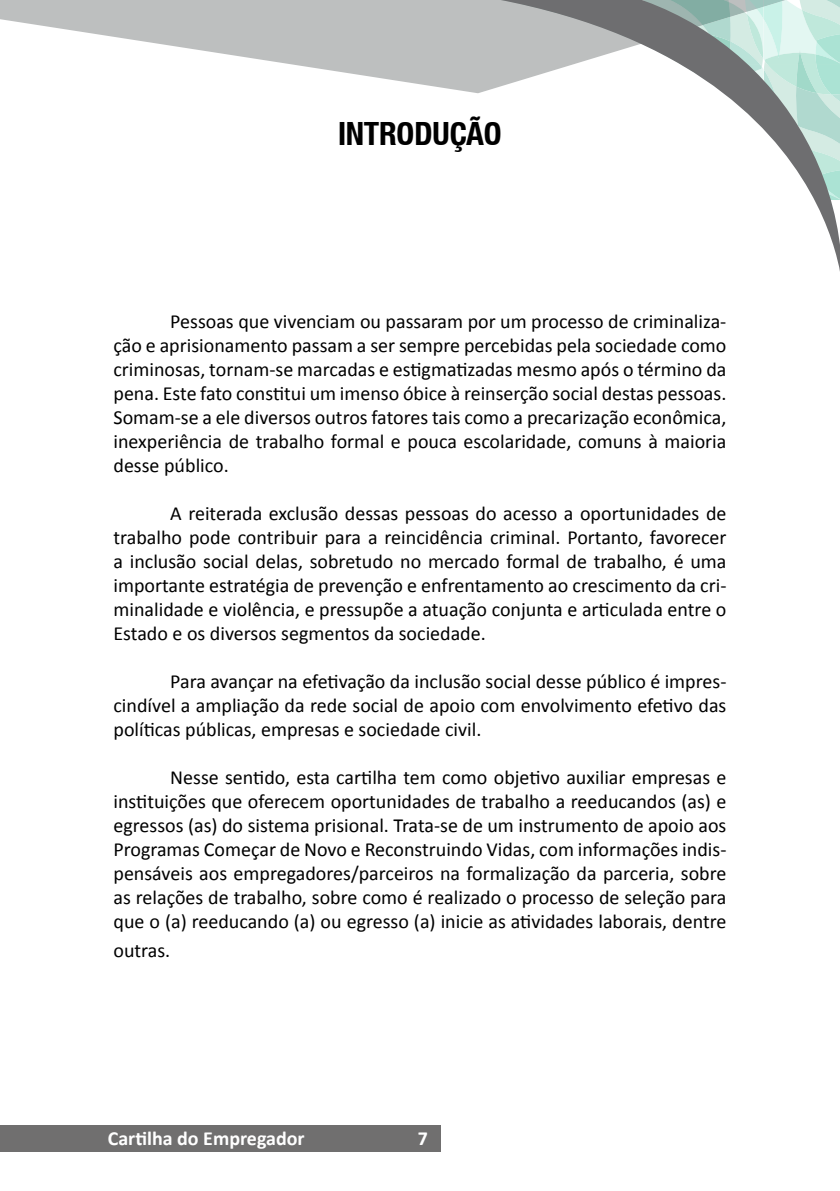
<style>
.page{position:relative;width:840px;height:1191px;background:#fff}
.page>*{position:absolute;margin:0;border:0;box-sizing:border-box;transform-origin:0 0}
.t1{font:32px "Heavenetica Cond 7 Bold SH";color:#000}
.t2{font:20px/24px "Calibri";color:#000;text-align:justify}
.t3{font:700 20px "Calibri";color:#fff}
</style>
<div class="page">
<div style="left:0;top:1125px;width:440px;height:27px;background:#706f6f"></div>
<svg style="left:0;top:0;width:305px;height:67px;fill:#bdbfbf"></svg>
<svg style="left:305px;top:0;width:534px;height:266px"></svg>
<h1 class="t1" style="left:338px;top:113px;width:165px">INTRODUÇÃO</h1>
<p class="t2" style="left:113px;top:309px;width:614px;text-indent:57px">Pessoas que vivenciam ou passaram por um processo de criminaliza&shy;ção e aprisionamento passam a ser sempre percebidas pela sociedade como criminosas, tornam-se marcadas e estigmatizadas mesmo após o término da pena. Este fato constitui um imenso óbice à reinserção social destas pessoas.<br>Somam-se a ele diversos outros fatores tais como a precarização econômica, inexperiência de trabalho formal e pouca escolaridade, comuns à maioria desse público.</p>
<p class="t2" style="left:113px;top:501px;width:614px;text-indent:57px">A reiterada exclusão dessas pessoas do acesso a oportunidades de trabalho pode contribuir para a reincidência criminal. Portanto, favorecer a inclusão social delas, sobretudo no mercado formal de trabalho, é uma importante estratégia de prevenção e enfrentamento ao crescimento da cri&shy;minalidade e violência, e pressupõe a atuação conjunta e articulada entre o Estado e os diversos segmentos da sociedade.</p>
<p class="t2" style="left:113px;top:669px;width:614px;text-indent:57px">Para avançar na efetivação da inclusão social desse público é impres&shy;cindível a ampliação da rede social de apoio com envolvimento efetivo das políticas públicas, empresas e sociedade civil.</p>
<p class="t2" style="left:113px;top:765px;width:614px;text-indent:57px">Nesse sentido, esta cartilha tem como objetivo auxiliar empresas e instituições que oferecem oportunidades de trabalho a reeducandos (as) e egressos (as) do sistema prisional. Trata-se de um instrumento de apoio aos Programas Começar de Novo e Reconstruindo Vidas, com informações indis&shy;pensáveis aos empregadores/parceiros na formalização da parceria, sobre as relações de trabalho, sobre como é realizado o processo de seleção para que o (a) reeducando (a) ou egresso (a) inicie as atividades laborais, dentre</p>
<p class="t2" style="left:113px;top:938px;width:58px">outras.</p>
<p class="t3" style="left:108px;top:1125px;width:198px">Cartilha do Empregador</p>
<p class="t3" style="left:417px;top:1125px;width:12px">7</p>
</div>
